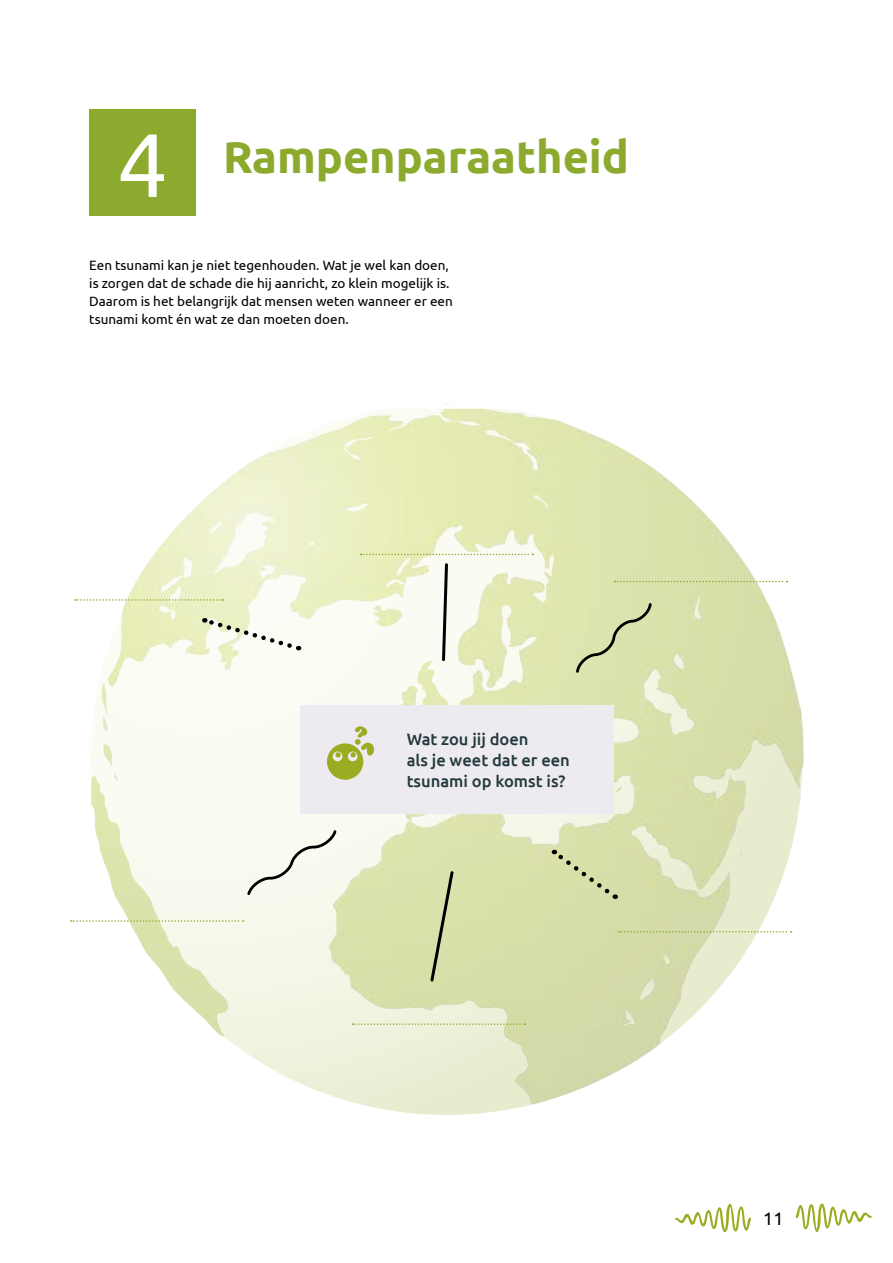
<style>
.page{position:relative;width:893px;height:1263px;background:#fff}
.page>*{position:absolute;margin:0;border:0;box-sizing:border-box;transform-origin:0 0}
.t1{font:700 45px "Ubuntu";color:#8caa2e}
.t2{font:18px "Ubuntu";color:#000}
.t3{font:500 16.5px/21px "Ubuntu";color:#223a3c}
.t4{font:13.5px/18px "Ubuntu";color:#000}
.s1{font-weight:400;font-size:90px;color:#fff}
</style>
<div class="page">
<svg style="left:675px;top:1203px;width:76px;height:30px"></svg>
<svg style="left:795px;top:1203px;width:77px;height:30px"></svg>
<svg style="left:562px;top:422px;width:242px;height:674px"></svg>
<svg style="left:93px;top:403px;width:469px;height:712px"></svg>
<svg style="left:482px;top:409px;width:70px;height:157px"></svg>
<img style="left:397px;top:686px;width:18px;height:19px">
<img style="left:415px;top:686px;width:34px;height:19px">
<svg style="left:615px;top:786px;width:8px;height:7px"></svg>
<svg style="left:739px;top:851px;width:5px;height:6px"></svg>
<img style="left:102px;top:715px;width:9px;height:11px">
<img style="left:101px;top:683px;width:7px;height:34px">
<img style="left:108px;top:409px;width:374px;height:277px">
<div style="left:89px;top:109px;width:107px;height:106px;background:#8caa2e"></div>
<div style="left:300px;top:705px;width:314px;height:108px;background:#edeaf0"></div>
<svg style="left:440px;top:562px;width:10px;height:101px"></svg>
<svg style="left:203px;top:616px;width:96px;height:35px"></svg>
<div style="left:551px;top:848px;width:65px;height:51px;background:#d8dfa9"></div>
<svg style="left:574px;top:601px;width:79px;height:73px;background:#d1d7a4"></svg>
<svg style="left:75px;top:599px;width:148px;height:2px"></svg>
<svg style="left:71px;top:726px;width:454px;height:310px"></svg>
<svg style="left:619px;top:931px;width:173px;height:1px"></svg>
<svg style="left:361px;top:554px;width:172px;height:1px"></svg>
<svg style="left:615px;top:581px;width:172px;height:1px"></svg>
<h1 class="t1" style="left:117px;top:129px;width:514px"><span class="s1">4</span> Rampenparaatheid</h1>
<p class="t4" style="left:89px;top:256px;width:365px">Een tsunami kan je niet tegenhouden. Wat je wel kan doen, is zorgen dat de schade die hij aanricht, zo klein mogelijk is.<br>Daarom is het belangrijk dat mensen weten wanneer er een tsunami komt én wat ze dan moeten doen.</p>
<p class="t3" style="left:407px;top:727px;width:165px">Wat zou jij doen<br>als je weet dat er een tsunami op komst is?</p>
<h2 class="t2" style="left:763px;top:1207px;width:22px">11</h2>
</div>
